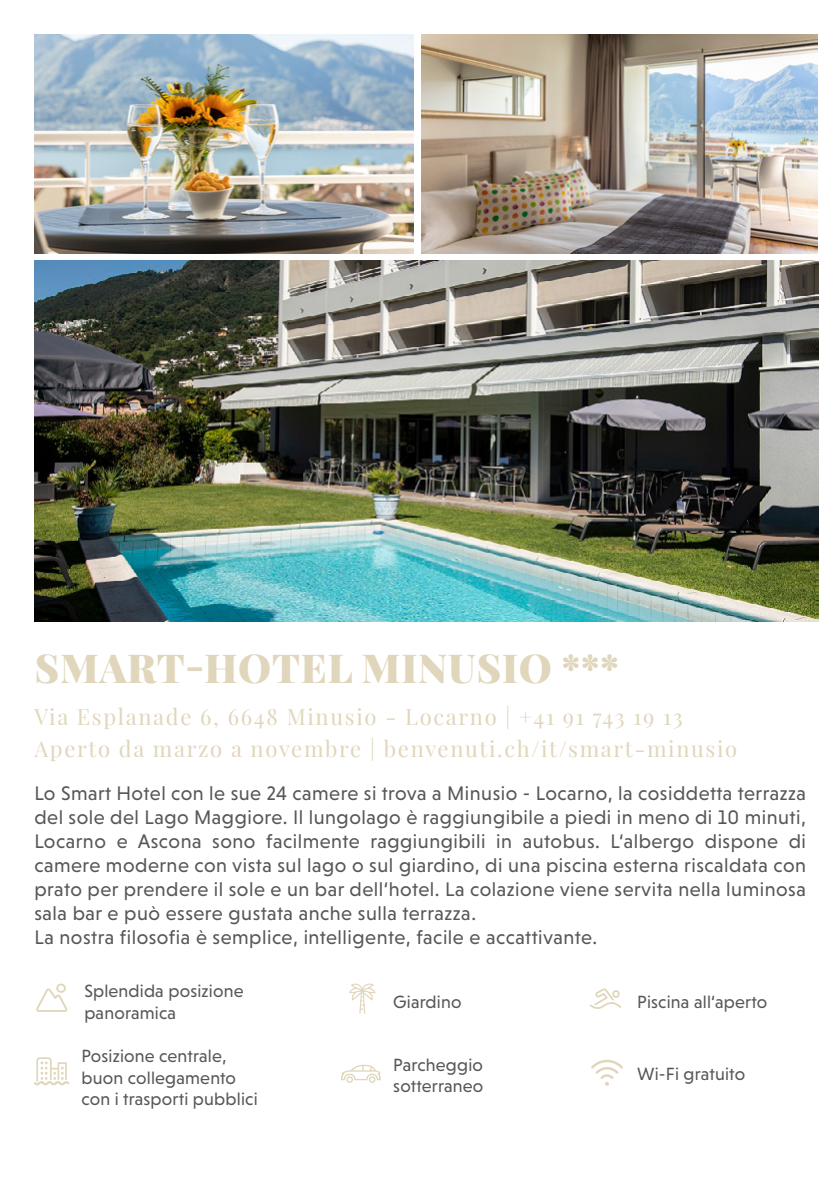
<style>
.page{position:relative;width:840px;height:1191px;background:#fff}
.page>*{position:absolute;margin:0;border:0;box-sizing:border-box;transform-origin:0 0}
.t1{font:900 40px "Playfair Display";letter-spacing:.02em;color:#e0d6bb}
.t2{font:22px/32px "Playfair Display";letter-spacing:.075em;color:#e0d6bb}
.t3{font:20px/24px "Niveau Grotesk";letter-spacing:.025em;color:#575756}
.t4{font:18px/21.6px "Niveau Grotesk";letter-spacing:.01em;color:#575756}
</style>
<div class="page">
<img style="left:34px;top:260px;width:784px;height:361px">
<img style="left:34px;top:34px;width:379px;height:219px">
<img style="left:421px;top:34px;width:396px;height:219px">
<svg style="left:36px;top:983px;width:31px;height:29px"></svg>
<svg style="left:349px;top:983px;width:26px;height:31px"></svg>
<svg style="left:589px;top:988px;width:32px;height:21px"></svg>
<svg style="left:34px;top:1057px;width:35px;height:28px"></svg>
<svg style="left:591px;top:1059px;width:31px;height:26px"></svg>
<svg style="left:341px;top:1064px;width:39px;height:19px"></svg>
<h1 class="t1" style="left:35px;top:642px;width:585px">SMART-HOTEL MINUSIO ***</h1>
<p class="t2" style="left:34px;top:699px;width:704px">Via Esplanade 6, 6648 Minusio - Locarno | +41 91 743 19 13<br>Aperto da marzo a novembre | benvenuti.ch/it/smart-minusio</p>
<p class="t3" style="left:34px;top:781px;width:772px">Lo Smart Hotel con le sue 24 camere si trova a Minusio - Locarno, la cosiddetta terrazza del sole del Lago Maggiore. Il lungolago è raggiungibile a piedi in meno di 10 minuti, Locarno e Ascona sono facilmente raggiungibili in autobus. L‘albergo dispone di camere moderne con vista sul lago o sul giardino, di una piscina esterna riscaldata con prato per prendere il sole e un bar dell‘hotel. La colazione viene servita nella luminosa sala bar e può essere gustata anche sulla terrazza.<br>La nostra filosofia è semplice, intelligente, facile e accattivante.</p>
<p class="t4" style="left:84px;top:980px;width:161px">Splendida posizione panoramica</p>
<p class="t4" style="left:393px;top:990px;width:70px">Giardino</p>
<p class="t4" style="left:81px;top:1044px;width:178px">Posizione centrale, buon collegamento con i trasporti pubblici</p>
<p class="t4" style="left:636px;top:990px;width:132px">Piscina all‘aperto</p>
<p class="t4" style="left:393px;top:1053px;width:91px">Parcheggio sotterraneo</p>
<p class="t4" style="left:636px;top:1062px;width:109px">Wi-Fi gratuito</p>
</div>
